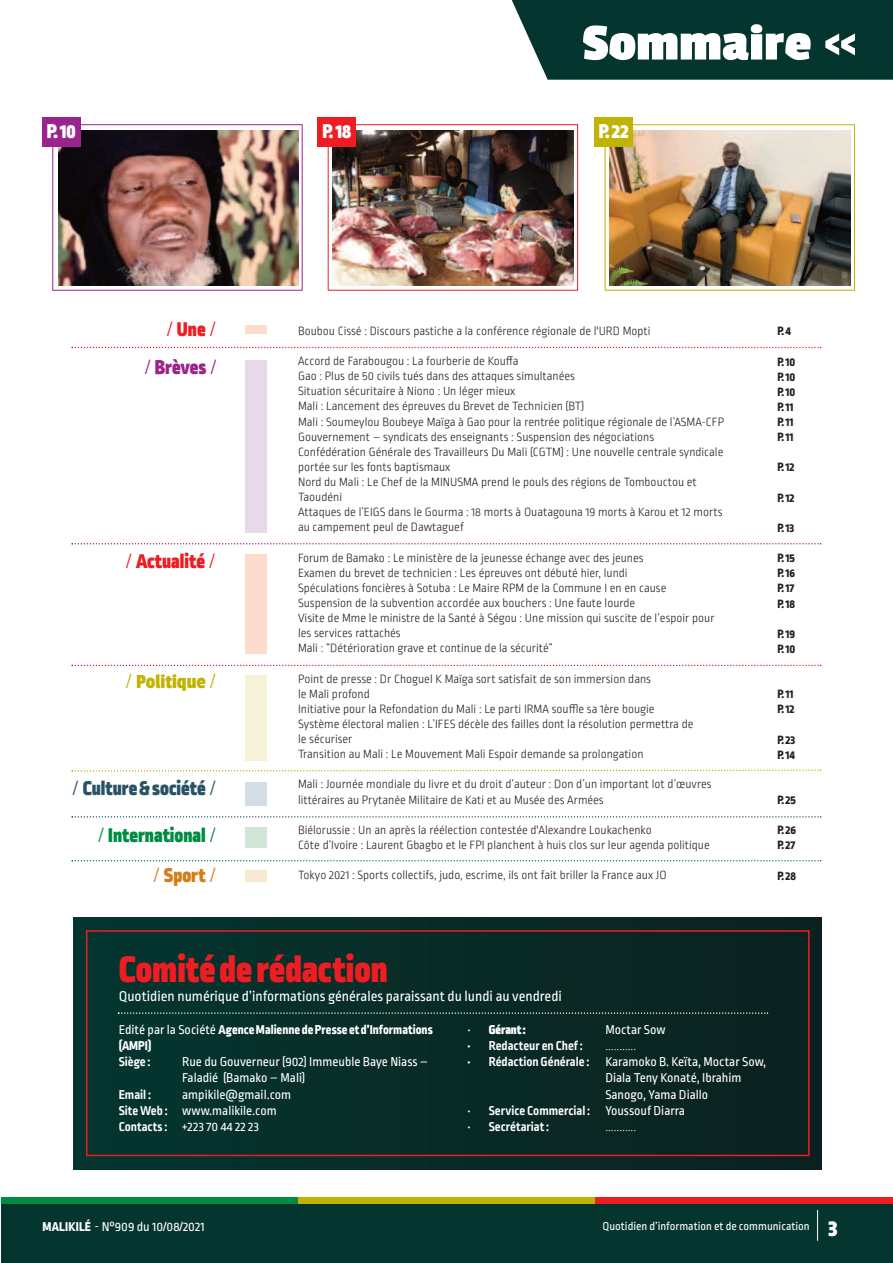
<style>
.page{position:relative;width:893px;height:1263px;background:#fff}
.page>*{position:absolute;margin:0;border:0;box-sizing:border-box;transform-origin:0 0}
.t1{font:700 54px "Passion One";color:#fff}
.t2{font:900 39px "Ropa Sans Pro";color:#ee1d23}
.t3{font:900 21px "Ropa Sans Pro";color:#275364}
.t4{font:900 21px "Ropa Sans Pro";color:#ee1d23}
.t5{font:900 21px "Ropa Sans Pro";color:#008b43}
.t6{font:900 21px "Ropa Sans Pro";color:#fff}
.t7{font:21px "Passion One";color:#c0b301}
.t8{font:900 21px "Ropa Sans Pro";color:#9b248a}
.t9{font:900 21px "Ropa Sans Pro";color:#d37e17}
.t10{font:15px "Ropa Sans Pro";color:#fff}
.t11{font:13.5px/16.2px "Ropa Sans Pro";color:#fff}
.t12{font:700 13.5px "Ropa Sans Pro";color:#fff}
.t13{font:800 13.5px/16.2px "Ropa Sans Pro";color:#fff}
.t14{font:300 13.5px "Ropa Sans Pro";color:#fff}
.t15{font:900 13.5px "Ropa Sans Pro";color:#fff}
.t16{font:300 12.6px/15.1px "Ropa Sans Pro";color:#231f20}
.t17{font:800 12.6px/15.1px "Ropa Sans Pro";color:#231f20}
.t18{font:12px "Ropa Sans Pro";color:#fff}
.s1{font-weight:300}
.s2{font-family:"Ropa Sans Pro";font-weight:300}
.s3{font-weight:400}
.s4{font-weight:700}
.s5{font-weight:800}
.s6{font-weight:900;font-size:24px}
</style>
<div class="page">
<div style="left:52px;top:124px;width:251px;height:167px;border:1px solid #9b248a"></div>
<div style="left:245px;top:325px;width:22px;height:9px;background:#fddcce"></div>
<div style="left:245px;top:360px;width:22px;height:172px;background:#e9d9e8"></div>
<div style="left:245px;top:554px;width:22px;height:99px;background:#fddcce"></div>
<div style="left:245px;top:675px;width:22px;height:85px;background:#f5f2d7"></div>
<div style="left:245px;top:782px;width:22px;height:24px;background:#d2dde4"></div>
<div style="left:245px;top:827px;width:22px;height:21px;background:#d1e5d7"></div>
<div style="left:245px;top:870px;width:22px;height:11px;background:#f8e7d3"></div>
<div style="left:73px;top:917px;width:748px;height:252px;background:#082b27"></div>
<div style="left:86px;top:930px;width:724px;height:226px;border:2px solid #ee1d23"></div>
<div style="left:0;top:1203px;width:893px;height:60px;background:#05352f"></div>
<div style="left:0;top:1197px;width:298px;height:6px;background:#008b43"></div>
<div style="left:298px;top:1197px;width:297px;height:6px;background:#c0b301"></div>
<div style="left:595px;top:1197px;width:298px;height:6px;background:#ee1d23"></div>
<hr style="left:817px;top:1210px;width:1px;height:31px;background:#fff">
<hr style="left:0;top:0;width:1px;height:1263px;background:#fff">
<svg style="left:512px;top:0;width:381px;height:80px;background:#14413b"></svg>
<img style="left:58px;top:130px;width:240px;height:156px">
<div style="left:42px;top:117px;width:38px;height:29px;background:#99248e"></div>
<div style="left:328px;top:124px;width:250px;height:167px;border:1px solid #ee1d23"></div>
<img style="left:332px;top:130px;width:241px;height:156px">
<div style="left:318px;top:117px;width:38px;height:29px;background:#ee1d23"></div>
<div style="left:605px;top:124px;width:250px;height:167px;border:1px solid #c0b301"></div>
<img style="left:609px;top:130px;width:241px;height:156px">
<div style="left:595px;top:117px;width:38px;height:29px;background:#c0b301"></div>
<svg style="left:118px;top:1012px;width:650px;height:2px"></svg>
<svg style="left:72px;top:347px;width:749px;height:1px"></svg>
<svg style="left:72px;top:543px;width:749px;height:1px"></svg>
<svg style="left:72px;top:665px;width:749px;height:1px"></svg>
<svg style="left:71px;top:769px;width:750px;height:3px"></svg>
<svg style="left:72px;top:816px;width:749px;height:2px"></svg>
<svg style="left:72px;top:860px;width:749px;height:1px"></svg>
<h1 class="t1" style="left:582px;top:15px;width:231px">Sommaire</h1>
<h3 class="t6" style="left:47px;top:124px;width:31px">P.10</h3>
<h3 class="t6" style="left:322px;top:124px;width:30px">P.18</h3>
<h3 class="t6" style="left:599px;top:124px;width:31px">P.22</h3>
<h3 class="t4" style="left:167px;top:323px;width:50px"><span class="s1">/</span> Une<span class="s1">/</span></h3>
<h3 class="t8" style="left:145px;top:360px;width:73px"><span class="s1">/</span> Brèves <span class="s1">/</span></h3>
<h3 class="t4" style="left:126px;top:554px;width:90px"><span class="s1">/</span> Actualité <span class="s1">/</span></h3>
<h3 class="t7" style="left:126px;top:670px;width:91px"><span class="s2">/</span> Politique <span class="s2">/</span></h3>
<h3 class="t3" style="left:73px;top:781px;width:144px"><span class="s1">/</span> Culture&amp;société <span class="s1">/</span></h3>
<h3 class="t5" style="left:98px;top:828px;width:119px"><span class="s1">/</span> International <span class="s1">/</span></h3>
<h3 class="t9" style="left:154px;top:868px;width:63px"><span class="s1">/</span> Sport <span class="s1">/</span></h3>
<p class="t16" style="left:298px;top:324px;width:354px">Boubou Cissé : Discours pastiche a la conférence régionale de l'URD Mopti</p>
<p class="t16" style="left:298px;top:354px;width:428px">Accord de Farabougou : La fourberie de Kouffa<br>Gao : Plus de 50 civils tués dans des attaques simultanées<br>Situation sécuritaire à Niono : Un léger mieux<br>Mali : Lancement des épreuves du Brevet de Technicien (BT)<br>Mali : Soumeylou Boubeye Maïga à Gao pour la rentrée politique régionale de l’ASMA-CFP Gouvernement – syndicats des enseignants : Suspension des négociations Confédération Générale des Travailleurs Du Mali (CGTM) : Une nouvelle centrale syndicale portée sur les fonts baptismaux<br>Nord du Mali : Le Chef de la MINUSMA prend le pouls des régions de Tombouctou et Taoudéni<br>Attaques de l’EIGS dans le Gourma : 18 morts à Ouatagouna 19 morts à Karou et 12 morts au campement peul de Dawtaguef</p>
<p class="t16" style="left:298px;top:551px;width:418px">Forum de Bamako : Le ministère de la jeunesse échange avec des jeunes<br>Examen du brevet de technicien : Les épreuves ont débuté hier, lundi<br>Spéculations foncières à Sotuba : Le Maire RPM de la Commune I en en cause Suspension de la subvention accordée aux bouchers : Une faute lourde<br>Visite de Mme le ministre de la Santé à Ségou : Une mission qui suscite de l’espoir pour les services rattachés<br>Mali : “Détérioration grave et continue de la sécurité”</p>
<p class="t16" style="left:298px;top:672px;width:397px">Point de presse : Dr Choguel K Maïga sort satisfait de son immersion dans<br>le Mali profond<br>Initiative pour la Refondation du Mali : Le parti IRMA souffle sa 1ère bougie Système électoral malien : L’IFES décèle des failles dont la résolution permettra de le sécuriser<br>Transition au Mali : Le Mouvement Mali Espoir demande sa prolongation</p>
<p class="t16" style="left:298px;top:778px;width:415px">Mali : Journée mondiale du livre et du droit d’auteur : Don d’un important lot d’œuvres littéraires au Prytanée Militaire de Kati et au Musée des Armées</p>
<p class="t16" style="left:298px;top:823px;width:413px">Biélorussie : Un an après la réélection contestée d'Alexandre Loukachenko<br>Côte d’Ivoire : Laurent Gbagbo et le FPI planchent à huis clos sur leur agenda politique</p>
<p class="t16" style="left:298px;top:869px;width:370px">Tokyo 2021 : Sports collectifs, judo, escrime, ils ont fait briller la France aux JO</p>
<p class="t17" style="left:777px;top:325px;width:15px">P. 4</p>
<p class="t17" style="left:777px;top:355px;width:19px">P.10<br>P.10<br>P.10<br>P.11<br>P.11<br>P.11</p>
<p class="t17" style="left:777px;top:461px;width:19px">P.12</p>
<p class="t17" style="left:777px;top:491px;width:19px">P.12</p>
<p class="t17" style="left:777px;top:521px;width:18px">P.13</p>
<p class="t17" style="left:777px;top:552px;width:19px;text-align:justify">P.15<br>P.16<br>P.17<br>P.18</p>
<p class="t17" style="left:777px;top:627px;width:19px">P.19<br>P.10</p>
<p class="t17" style="left:777px;top:688px;width:19px">P.11<br>P.12</p>
<p class="t17" style="left:777px;top:733px;width:19px">P.23<br>P.14</p>
<p class="t17" style="left:777px;top:793px;width:20px">P.25</p>
<p class="t17" style="left:777px;top:824px;width:20px">P.26<br>P.27</p>
<p class="t17" style="left:777px;top:869px;width:20px">P.28</p>
<h2 class="t2" style="left:119px;top:956px;width:271px">Comitéderédaction</h2>
<p class="t10" style="left:119px;top:991px;width:445px">Quotidien numérique d’informations générales paraissant du lundi au vendredi</p>
<p class="t15" style="left:467px;top:1025px;width:60px"><span class="s3">•</span> Gérant:</p>
<p class="t11" style="left:605px;top:1022px;width:62px">Moctar Sow</p>
<p class="t12" style="left:467px;top:1041px;width:117px">• Redacteur en Chef:</p>
<p class="t14" style="left:605px;top:1041px;width:32px">...........</p>
<p class="t11" style="left:605px;top:1055px;width:162px;text-indent:-138px"><span class="s4">• Rédaction Générale :</span> Karamoko B. Keïta, Moctar Sow,<br>Diala Teny Konaté, Ibrahim<br>Sanogo, Yama Diallo</p>
<p class="t12" style="left:467px;top:1106px;width:219px"><span class="s3">•</span> Service Commercial : <span class="s3">Youssouf Diarra</span></p>
<p class="t12" style="left:467px;top:1122px;width:83px"><span class="s3">•</span> Secrétariat:</p>
<p class="t14" style="left:605px;top:1122px;width:32px">...........</p>
<p class="t13" style="left:119px;top:1022px;width:316px"><span class="s3">Edité par la Société</span> AgenceMalienne dePresse et d’Informations (AMPI)</p>
<p class="t12" style="left:119px;top:1057px;width:33px">Siège :</p>
<p class="t11" style="left:182px;top:1055px;width:247px">Rue du Gouverneur (902) Immeuble Baye Niass –<br>Faladié (Bamako – Mali)</p>
<p class="t12" style="left:119px;top:1090px;width:34px">Email :</p>
<p class="t11" style="left:119px;top:1087px;width:174px;text-indent:64px">ampikile@gmail.com<br><span class="s4">SiteWeb :</span> www.malikile.com<br><span class="s4">Contacts:</span> +223 70 44 22 23</p>
<p class="t11" style="left:43px;top:1220px;width:164px"><span class="s5">MALIKILé</span> - N°909 du 10/08/2021</p>
<p class="t18" style="left:603px;top:1222px;width:236px">Quotidien d’information et de communication <span class="s6">3</span></p>
</div>
